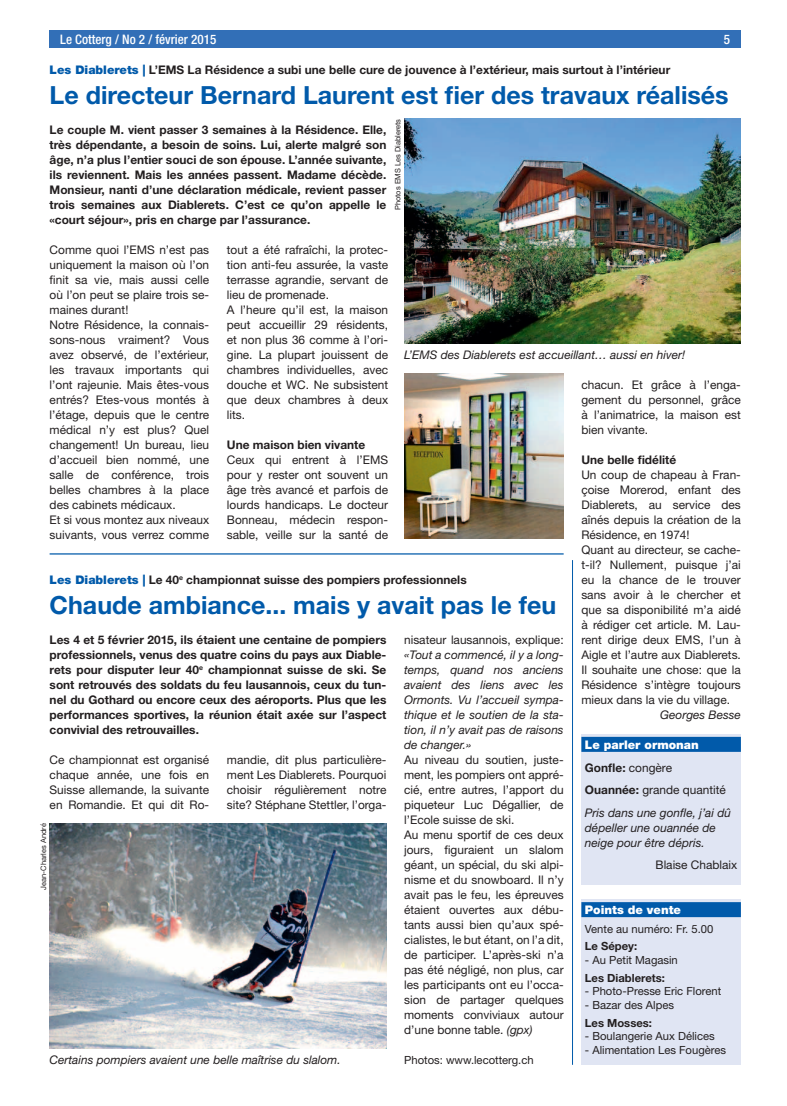
<style>
.page{position:relative;width:787px;height:1106px;background:#fff}
.page>*{position:absolute;margin:0;border:0;box-sizing:border-box;transform-origin:0 0}
.t1{font:700 25px "Helvetica Neue LT Std";color:#015aaa}
.t2{font:500 condensed 13.12px "Helvetica Neue LT Std";color:#fff}
.t3{font:11.88px/15px "Helvetica Neue LT Std";color:#231f20}
.t4{font:700 11.88px/15px "Helvetica Neue LT Std";color:#231f20;text-align:justify}
.t5{font:italic 11.88px/15px "Helvetica Neue LT Std";color:#231f20}
.t6{font:900 11.88px "Helvetica Neue LT Std";color:#fff}
.t7{font:11.25px "Helvetica Neue LT Std";color:#231f20}
.t8{font:700 11.25px "Helvetica Neue LT Std";color:#231f20}
.t9{font:7.5px "Helvetica Neue LT Std";color:#231f20}
.s1{font-weight:900;color:#015aaa}
.s2{font-style:italic}
.s3{font-weight:900;font-style:normal;color:#fff}
.s4{font-weight:700;font-style:normal}
.s5{font-style:normal}
</style>
<div class="page">
<div style="left:50px;top:30px;width:691px;height:18px;background:#326fb7"></div>
<hr style="left:50px;top:553px;width:513px;height:1px;background:#015aaa">
<div style="left:581px;top:734px;width:160px;height:150px;background:#e0e5f3"></div>
<div style="left:581px;top:737px;width:160px;height:15px;background:#015aaa"></div>
<div style="left:581px;top:899px;width:160px;height:165px;background:#e0e5f3"></div>
<div style="left:581px;top:902px;width:160px;height:15px;background:#015aaa"></div>
<hr style="left:572px;top:560px;width:1px;height:504px;background:#015aaa">
<img style="left:404px;top:119px;width:337px;height:225px">
<img style="left:50px;top:823px;width:336px;height:225px">
<img style="left:404px;top:374px;width:159px;height:165px">
<p class="t2" style="left:60px;top:34px;width:158px">Le Cotterg / No 2 / février 2015</p>
<p class="t2" style="left:724px;top:34px;width:8px">5</p>
<p class="t4" style="left:50px;top:63px;width:622px"><span class="s1">Les Diablerets |</span> L’EMS La Résidence a subi une belle cure de jouvence à l’extérieur, mais surtout à l’intérieur</p>
<h1 class="t1" style="left:50px;top:86px;width:680px">Le directeur Bernard Laurent est fier des travaux réalisés</h1>
<p class="t4" style="left:50px;top:123px;width:338px">Le couple M. vient passer 3 semaines à la Résidence. Elle, très dépendante, a besoin de soins. Lui, alerte malgré son âge, n’a plus l’entier souci de son épouse. L’année suivante, ils reviennent. Mais les années passent. Madame décède.<br>Monsieur, nanti d’une déclaration médicale, revient passer trois semaines aux Diablerets. C’est ce qu’on appelle le «court séjour», pris en charge par l’assurance.</p>
<p class="t9" style="left:395px;top:210px;width:93px;rotate:-90deg">Photos EMS Les Diablerets</p>
<p class="t3" style="left:227px;top:243px;width:163px">tout a été rafraîchi, la protec&shy;tion anti-feu assurée, la vaste terrasse agrandie, servant de lieu de promenade.<br>A l’heure qu’il est, la maison peut accueillir 29 résidents, et non plus 36 comme à l’ori&shy;gine. La plupart jouissent de chambres individuelles, avec douche et WC. Ne subsistent que deux chambres à deux lits.</p>
<p class="t4" style="left:227px;top:438px;width:140px">Une maison bien vivante</p>
<p class="t3" style="left:227px;top:453px;width:163px;text-align:justify">Ceux qui entrent à l’EMS pour y rester ont souvent un âge très avancé et parfois de lourds handicaps. Le docteur Bonneau, médecin respon&shy;sable, veille sur la santé de</p>
<p class="t3" style="left:50px;top:243px;width:161px">Comme quoi l’EMS n’est pas uniquement la maison où l’on finit sa vie, mais aussi celle où l’on peut se plaire trois se&shy;maines durant!<br>Notre Résidence, la connais&shy;sons-nous vraiment? Vous avez observé, de l’extérieur, les travaux importants qui l’ont rajeunie. Mais êtes-vous entrés? Etes-vous montés à l’étage, depuis que le centre médical n’y est plus? Quel changement! Un bureau, lieu d’accueil bien nommé, une salle de conférence, trois belles chambres à la place des cabinets médicaux.<br>Et si vous montez aux niveaux suivants, vous verrez comme</p>
<p class="t5" style="left:404px;top:348px;width:282px">L’EMS des Diablerets est accueillant… aussi en hiver!</p>
<p class="t3" style="left:581px;top:378px;width:161px;text-align:justify">chacun. Et grâce à l’enga&shy;gement du personnel, grâce à l’animatrice, la maison est bien vivante.</p>
<p class="t4" style="left:581px;top:453px;width:96px">Une belle fidélité</p>
<p class="t3" style="left:581px;top:468px;width:161px">Un coup de chapeau à Fran&shy;çoise Morerod, enfant des<br>Diablerets, au service des aînés depuis la création de la<br>Résidence, en 1974!<br>Quant au directeur, se cache&shy;t-il? Nullement, puisque j’ai eu la chance de le trouver sans avoir à le chercher et que sa disponibilité m’a aidé à rédiger cet article. M. Lau&shy;rent dirige deux EMS, l’un à<br>Aigle et l’autre aux Diablerets.<br>Il souhaite une chose: que la<br>Résidence s’intègre toujours mieux dans la vie du village.</p>
<p class="t5" style="left:660px;top:708px;width:82px">Georges Besse</p>
<p class="t4" style="left:50px;top:573px;width:418px"><span class="s1">Les Diablerets |</span> Le 40<sup>e</sup> championnat suisse des pompiers professionnels</p>
<h1 class="t1" style="left:50px;top:596px;width:508px">Chaude ambiance... mais y avait pas le feu</h1>
<p class="t4" style="left:50px;top:633px;width:338px">Les 4 et 5 février 2015, ils étaient une centaine de pompiers professionnels, venus des quatre coins du pays aux Diable&shy;rets pour disputer leur 40<sup>e</sup> championnat suisse de ski. Se sont retrouvés des soldats du feu lausannois, ceux du tun&shy;nel du Gothard ou encore ceux des aéroports. Plus que les performances sportives, la réunion était axée sur l’aspect convivial des retrouvailles.</p>
<p class="t3" style="left:404px;top:633px;width:161px">nisateur lausannois, explique:</p>
<p class="t5" style="left:404px;top:648px;width:161px;text-align:justify">«Tout a commencé, il y a long&shy;temps, quand nos anciens avaient des liens avec les Ormonts. Vu l’accueil sympa&shy;thique et le soutien de la sta&shy;tion, il n’y avait pas de raisons de changer.»</p>
<p class="t3" style="left:404px;top:753px;width:161px">Au niveau du soutien, juste&shy;ment, les pompiers ont appré&shy;cié, entre autres, l’apport du piqueteur Luc Dégallier, de l’Ecole suisse de ski.<br>Au menu sportif de ces deux jours, figuraient un slalom géant, un spécial, du ski alpi&shy;nisme et du snowboard. Il n’y avait pas le feu, les épreuves étaient ouvertes aux débu&shy;tants aussi bien qu’aux spé&shy;cialistes, le but étant, on l’a dit, de participer. L’après-ski n’a pas été négligé, non plus, car les participants ont eu l’occa&shy;sion de partager quelques moments conviviaux autour d’une bonne table. <span class="s2">(gpx)</span></p>
<p class="t7" style="left:404px;top:1056px;width:131px">Photos: www.lecotterg.ch</p>
<p class="t5" style="left:585px;top:735px;width:148px;line-height:22.5px"><span class="s3">Le parler ormonan<br></span><span class="s4">Gonfle:</span> <span class="s5">congère<br></span><span class="s4">Ouannée:</span> <span class="s5">grande quantité<br></span>Pris dans une gonfle, j’ai dû</p>
<p class="t5" style="left:585px;top:821px;width:132px">dépeller une ouannée de neige pour être dépris.</p>
<p class="t3" style="left:655px;top:858px;width:83px">Blaise Chablaix</p>
<p class="t6" style="left:585px;top:905px;width:98px">Points de vente</p>
<p class="t7" style="left:585px;top:924px;width:130px">Vente au numéro: Fr. 5.00</p>
<p class="t8" style="left:585px;top:942px;width:54px">Le Sépey:</p>
<p class="t7" style="left:585px;top:956px;width:94px">- Au Petit Magasin</p>
<p class="t8" style="left:585px;top:973px;width:81px">Les Diablerets:</p>
<p class="t7" style="left:585px;top:987px;width:138px">- Photo-Presse Eric Florent</p>
<p class="t7" style="left:585px;top:1001px;width:91px">- Bazar des Alpes</p>
<p class="t8" style="left:585px;top:1018px;width:69px">Les Mosses:</p>
<p class="t7" style="left:585px;top:1032px;width:131px">- Boulangerie Aux Délices</p>
<p class="t7" style="left:585px;top:1046px;width:143px">- Alimentation Les Fougères</p>
<p class="t3" style="left:227px;top:753px;width:161px;text-align:justify">mandie, dit plus particulière&shy;ment Les Diablerets. Pourquoi choisir régulièrement notre site? Stéphane Stettler, l’orga-</p>
<p class="t3" style="left:50px;top:753px;width:161px;text-align:justify">Ce championnat est organisé chaque année, une fois en Suisse allemande, la suivante en Romandie. Et qui dit Ro-</p>
<p class="t9" style="left:41px;top:889px;width:68px;rotate:-90deg">Jean-Charles André</p>
<p class="t5" style="left:50px;top:1053px;width:292px">Certains pompiers avaient une belle maîtrise du slalom.</p>
</div>
